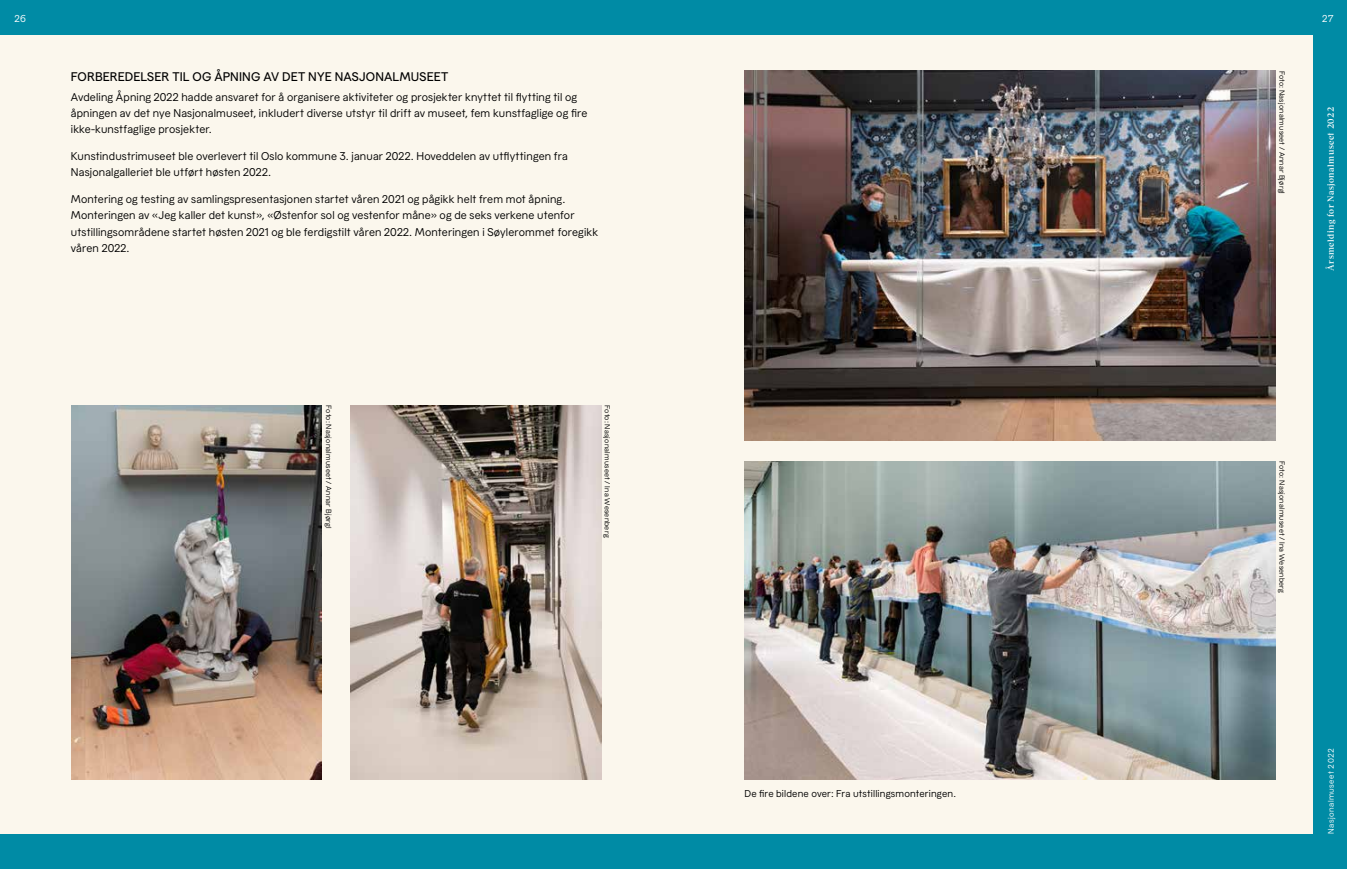
<style>
.page{position:relative;width:1347px;height:869px;background:#fff}
.page>*{position:absolute;margin:0;border:0;box-sizing:border-box;transform-origin:0 0}
.t1{font:500 12.5px "Museet Sans";letter-spacing:.01em;color:#000}
.t2{font:11.25px/16.2px "Museet Sans";letter-spacing:.01em;color:#000}
.t3{font:10px "Museet Sans";letter-spacing:.015em;color:#000}
.t4{font:10px "Museet Sans";color:#fff}
.t5{font:500 8.75px "Museet Serif";letter-spacing:.05em;color:#fff}
.t6{font:8.12px "Museet Sans";letter-spacing:.05em;color:#fff}
.t7{font:7.5px "Museet Sans";letter-spacing:.025em;color:#000}
</style>
<div class="page">
<div style="left:0;top:0;width:1346px;height:868px;background:#008ba5"></div>
<div style="left:0;top:35px;width:1312px;height:798px;background:#fbf7ed"></div>
<img style="left:72px;top:405px;width:250px;height:374px">
<img style="left:351px;top:405px;width:250px;height:374px">
<img style="left:744px;top:71px;width:531px;height:369px">
<img style="left:744px;top:461px;width:531px;height:318px">
<p class="t4" style="left:14px;top:11px;width:13px">26</p>
<p class="t4" style="left:1321px;top:11px;width:14px">27</p>
<p class="t1" style="left:71px;top:67px;width:379px">FORBEREDELSER TIL OG ÅPNING AV DET NYE NASJONALMUSEET</p>
<p class="t2" style="left:71px;top:88px;width:518px">Avdeling Åpning 2022 hadde ansvaret for å organisere aktiviteter og prosjekter knyttet til flytting til og åpningen av det nye Nasjonalmuseet, inkludert diverse utstyr til drift av museet, fem kunstfaglige og fire ikke-kunstfaglige prosjekter.</p>
<p class="t2" style="left:71px;top:147px;width:498px">Kunstindustrimuseet ble overlevert til Oslo kommune 3. januar 2022. Hoveddelen av utflyttingen fra<br>Nasjonalgalleriet ble utført høsten 2022.</p>
<p class="t2" style="left:71px;top:190px;width:529px">Montering og testing av samlingspresentasjonen startet våren 2021 og pågikk helt frem mot åpning.<br>Monteringen av «Jeg kaller det kunst», «Østenfor sol og vestenfor måne» og de seks verkene utenfor utstillingsområdene startet høsten 2021 og ble ferdigstilt våren 2022. Monteringen i Søylerommet foregikk våren 2022.</p>
<p class="t7" style="left:334px;top:405px;width:124px;rotate:90deg">Foto: Nasjonalmuseet / Annar Bjørgl</p>
<p class="t7" style="left:613px;top:405px;width:133px;rotate:90deg">Foto: Nasjonalmuseet / Ina Wesenberg</p>
<p class="t3" style="left:744px;top:785px;width:213px">De fire bildene over: Fra utstillingsmonteringen.</p>
<p class="t7" style="left:1287px;top:71px;width:124px;rotate:90deg">Foto: Nasjonalmuseet / Annar Bjørgl</p>
<p class="t5" style="left:1324px;top:270px;width:166px;rotate:-90deg">Årsmelding for Nasjonalmuseet 2022</p>
<p class="t7" style="left:1287px;top:461px;width:133px;rotate:90deg">Foto: Nasjonalmuseet / Ina Wesenberg</p>
<p class="t6" style="left:1324px;top:833px;width:87px;rotate:-90deg">Nasjonalmuseet 2022</p>
</div>
